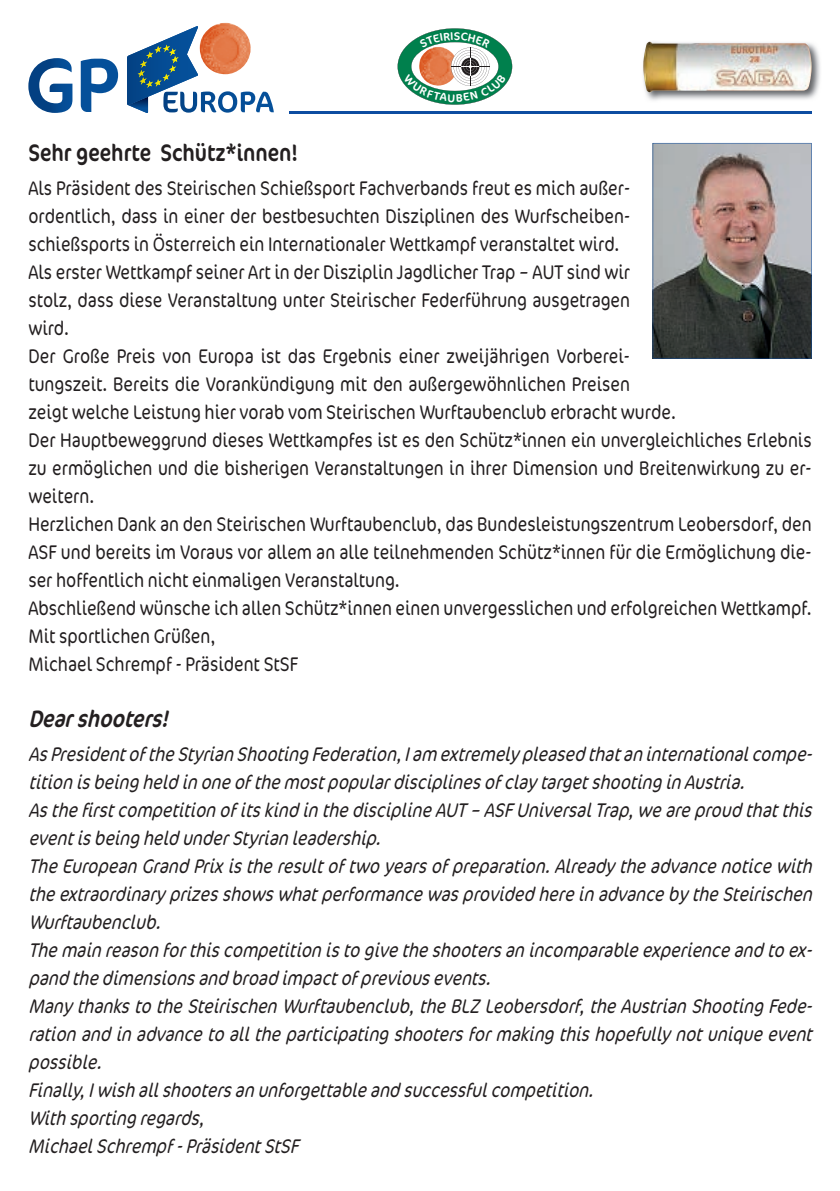
<style>
.page{position:relative;width:840px;height:1191px;background:#fff}
.page>*{position:absolute;margin:0;border:0;box-sizing:border-box;transform-origin:0 0}
.t1{font:24px "Cocon OT";color:#231f20;scale:.85 1}
.t2{font:italic 24px "Cocon OT";color:#231f20;scale:.85 1}
.t3{font:300 20px/28px "Cocon OT";color:#231f20;scale:.85 1}
.t4{font:italic 300 20px/28px "Cocon OT";color:#231f20;scale:.85 1}
</style>
<div class="page">
<hr style="left:289px;top:111px;width:522px;height:2px;background:#0d4da1">
<svg style="left:127px;top:26px;width:147px;height:87px"></svg>
<img style="left:200px;top:23px;width:51px;height:51px">
<svg style="left:28px;top:58px;width:90px;height:55px"></svg>
<img style="left:645px;top:41px;width:175px;height:60px">
<img style="left:643px;top:42px;width:168px;height:50px">
<svg style="left:652px;top:143px;width:159px;height:215px;background:#7d7775"></svg>
<svg style="left:397px;top:28px;width:115px;height:77px"></svg>
<p class="t1" style="left:28px;top:139px;width:318px">Sehr geehrte Schütz*innen!</p>
<p class="t3" style="left:28px;top:175px;width:922px">Als Präsident des Steirischen Schießsport Fachverbands freut es mich außer-<br>ordentlich, dass in einer der bestbesuchten Disziplinen des Wurfscheiben-<br>schießsports in Österreich ein Internationaler Wettkampf veranstaltet wird.<br>Als erster Wettkampf seiner Art in der Disziplin Jagdlicher Trap – AUT sind wir<br>stolz, dass diese Veranstaltung unter Steirischer Federführung ausgetragen<br>wird.<br>Der Große Preis von Europa ist das Ergebnis einer zweijährigen Vorberei-<br>tungszeit. Bereits die Vorankündigung mit den außergewöhnlichen Preisen<br>zeigt welche Leistung hier vorab vom Steirischen Wurftaubenclub erbracht wurde.<br>Der Hauptbeweggrund dieses Wettkampfes ist es den Schütz*innen ein unvergleichliches Erlebnis zu ermöglichen und die bisherigen Veranstaltungen in ihrer Dimension und Breitenwirkung zu er&shy;weitern.<br>Herzlichen Dank an den Steirischen Wurftaubenclub, das Bundesleistungszentrum Leobersdorf, den ASF und bereits im Voraus vor allem an alle teilnehmenden Schütz*innen für die Ermöglichung die&shy;ser hoffentlich nicht einmaligen Veranstaltung.<br>Abschließend wünsche ich allen Schütz*innen einen unvergesslichen und erfolgreichen Wettkampf.<br>Mit sportlichen Grüßen,<br>Michael Schrempf - Präsident StSF</p>
<p class="t2" style="left:28px;top:705px;width:173px">Dearshooters!</p>
<p class="t4" style="left:28px;top:740px;width:929px">AsPresidentoftheStyrianShootingFederation,Iam extremelypleased thataninternationalcompe&shy;titionisbeingheld inoneofthemostpopulardisciplinesofclaytargetshootinginAustria.<br>Asthefirstcompetitionofitskind inthedisciplineAUT–ASFUniversalTrap,weareproud thatthis eventisbeingheld underStyrianleadership.<br>TheEuropeanGrand Prixistheresultoftwoyearsofpreparation.Alreadytheadvancenoticewith theextraordinaryprizesshowswhatperformancewasprovided hereinadvancebytheSteirischen Wurftaubenclub.<br>Themainreasonforthiscompetitionistogivetheshootersanincomparableexperienceand toex&shy;pand thedimensionsand broad impactofpreviousevents.<br>ManythankstotheSteirischenWurftaubenclub,theBLZLeobersdorf,theAustrianShootingFede&shy;rationand inadvancetoalltheparticipatingshootersformakingthishopefullynotuniqueevent possible.<br>Finally,Iwishallshootersanunforgettableand successfulcompetition.<br>Withsportingregards,<br>MichaelSchrempf-PräsidentStSF</p>
</div>
